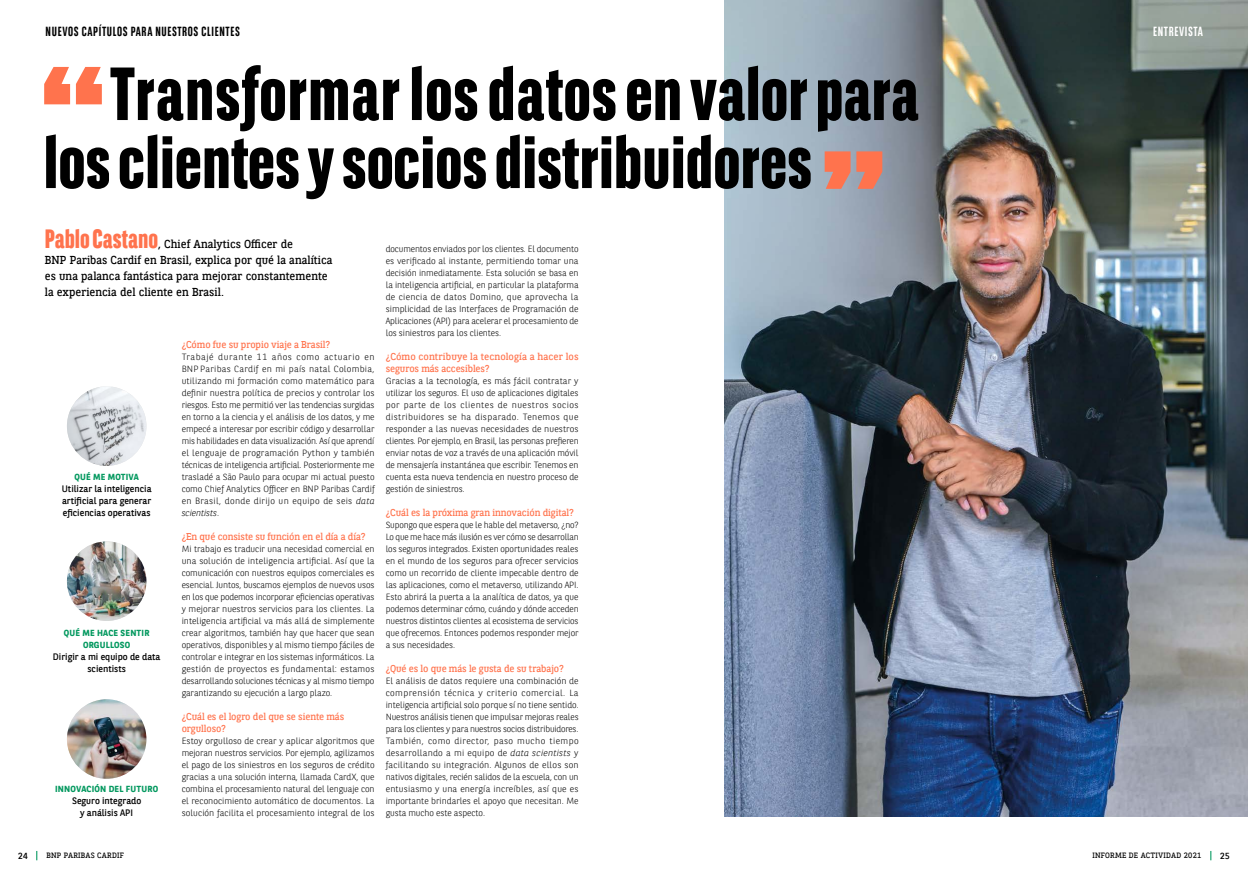
<style>
.page{position:relative;width:1248px;height:879px;background:#fff}
.page>*{position:absolute;margin:0;border:0;box-sizing:border-box;transform-origin:0 0}
.t1{font:800 75px "BNPP Sans Condensed";letter-spacing:.01em;color:#000}
.t2{font:800 74px "BNPP Sans Condensed";color:#000}
.t3{font:800 26.4px "BNPP Sans Condensed";color:#ff734d}
.t4{font:700 13.2px "BNPP Sans Condensed";letter-spacing:.05em;color:#000}
.t5{font:700 13.2px "BNPP Sans Condensed";letter-spacing:.05em;color:#fff}
.t6{font:11.5px/16px "BNPP Slab Serif";color:#000}
.t7{font:9.9px/12px "BNPP Slab Serif";letter-spacing:-.01em;color:#ff734d}
.t8{font:9.4px/12px "BNPP Sans";color:#000;text-align:center}
.t9{font:300 9px/12px "BNPP Sans";letter-spacing:-.01em;color:#000;text-align:justify}
.t10{font:700 8.8px/12px "BNPP Sans";letter-spacing:.02em;color:#059960;text-align:center}
.t11{font:8.8px "BNPP Sans";color:#000}
.t12{font:7.7px "BNPP Slab Serif";letter-spacing:.03em;color:#000}
.s1{font-size:74px}
.s2{font-style:italic}
</style>
<div class="page">
<img style="left:724px;top:0;width:523px;height:816px">
<svg style="left:44px;top:67px;width:58px;height:37px"></svg>
<svg style="left:824px;top:151px;width:58px;height:38px;background:#e38169"></svg>
<img style="left:67px;top:386px;width:79px;height:80px;border-radius:40px">
<img style="left:67px;top:541px;width:79px;height:80px;border-radius:40px">
<img style="left:67px;top:699px;width:79px;height:80px;border-radius:40px">
<h3 class="t4" style="left:46px;top:23px;width:196px">NUEVOS CAPÍTULOS PARA NUESTROS CLIENTES</h3>
<p class="t1" style="left:110px;top:43px;width:810px">Transformar los datos en valor <span class="s1">para</span></p>
<p class="t2" style="left:44px;top:112px;width:770px">los clientes y socios distribuidores</p>
<p class="t3" style="left:45px;top:221px;width:115px">Pablo Castano</p>
<p class="t6" style="left:45px;top:235px;width:289px;text-indent:113px">, Chief Analytics Officer de<br>BNP Paribas Cardif en Brasil, explica por qué la analítica es una palanca fantástica para mejorar constantemente la experiencia del cliente en Brasil.</p>
<h4 class="t10" style="left:75px;top:471px;width:66px">QUÉ ME MOTIVA</h4>
<p class="t8" style="left:62px;top:482px;width:91px;text-align:justify">Utilizar la inteligencia artificial para generar eficiencias operativas</p>
<h4 class="t10" style="left:64px;top:627px;width:87px">QUÉ ME HACE SENTIR<br>ORGULLOSO</h4>
<p class="t8" style="left:53px;top:650px;width:109px">Dirigir a mi equipo de data scientists</p>
<h4 class="t10" style="left:55px;top:783px;width:104px">INNOVACIÓN DEL FUTURO</h4>
<p class="t8" style="left:72px;top:794px;width:71px">Seguro integrado y análisis API</p>
<h4 class="t7" style="left:182px;top:338px;width:150px">¿Cómo fue su propio viaje a Brasil?</h4>
<p class="t9" style="left:182px;top:350px;width:194px">Trabajé durante 11 años como actuario en BNP Paribas Cardif en mi país natal Colombia, utilizando mi formación como matemático para definir nuestra política de precios y controlar los riesgos. Esto me permitió ver las tendencias surgidas en torno a la ciencia y el análisis de los datos, y me empecé a interesar por escribir código y desarrollar mis habilidades en data visualización. Así que aprendí el lenguaje de programación Python y también técnicas de inteligencia artificial. Posteriormente me trasladé a São Paulo para ocupar mi actual puesto como Chief Analytics Officer en BNP Paribas Cardif en Brasil, donde dirijo un equipo de seis <span class="s2">data scientists</span>.</p>
<h4 class="t7" style="left:182px;top:530px;width:185px">¿En qué consiste su función en el día a día?</h4>
<p class="t9" style="left:182px;top:542px;width:194px">Mi trabajo es traducir una necesidad comercial en una solución de inteligencia artificial. Así que la comunicación con nuestros equipos comerciales es esencial. Juntos, buscamos ejemplos de nuevos usos en los que podemos incorporar eficiencias operativas y mejorar nuestros servicios para los clientes. La inteligencia artificial va más allá de simplemente crear algoritmos, también hay que hacer que sean operativos, disponibles y al mismo tiempo fáciles de controlar e integrar en los sistemas informáticos. La gestión de proyectos es fundamental: estamos desarrollando soluciones técnicas y al mismo tiempo garantizando su ejecución a largo plazo.</p>
<h4 class="t7" style="left:182px;top:710px;width:164px">¿Cuál es el logro del que se siente más orgulloso?</h4>
<p class="t9" style="left:182px;top:734px;width:194px">Estoy orgulloso de crear y aplicar algoritmos que mejoran nuestros servicios. Por ejemplo, agilizamos el pago de los siniestros en los seguros de crédito gracias a una solución interna, llamada CardX, que combina el procesamiento natural del lenguaje con el reconocimiento automático de documentos. La solución facilita el procesamiento integral de los</p>
<p class="t9" style="left:386px;top:242px;width:194px">documentos enviados por los clientes. El documento es verificado al instante, permitiendo tomar una decisión inmediatamente. Esta solución se basa en la inteligencia artificial, en particular la plataforma de ciencia de datos Domino, que aprovecha la simplicidad de las Interfaces de Programación de Aplicaciones (API) para acelerar el procesamiento de los siniestros para los clientes.</p>
<h4 class="t7" style="left:386px;top:350px;width:194px">¿Cómo contribuye la tecnología a hacer los seguros más accesibles?</h4>
<p class="t9" style="left:386px;top:374px;width:194px">Gracias a la tecnología, es más fácil contratar y utilizar los seguros. El uso de aplicaciones digitales por parte de los clientes de nuestros socios distribuidores se ha disparado. Tenemos que responder a las nuevas necesidades de nuestros clientes. Por ejemplo, en Brasil, las personas prefieren enviar notas de voz a través de una aplicación móvil de mensajería instantánea que escribir. Tenemos en cuenta esta nueva tendencia en nuestro proceso de gestión de siniestros.</p>
<h4 class="t7" style="left:386px;top:506px;width:190px">¿Cuál es la próxima gran innovación digital?</h4>
<p class="t9" style="left:386px;top:518px;width:194px">Supongo que espera que le hable del metaverso, ¿no?<br>Lo que me hace más ilusión es ver cómo se desarrollan los seguros integrados. Existen oportunidades reales en el mundo de los seguros para ofrecer servicios como un recorrido de cliente impecable dentro de las aplicaciones, como el metaverso, utilizando API.<br>Esto abrirá la puerta a la analítica de datos, ya que podemos determinar cómo, cuándo y dónde acceden nuestros distintos clientes al ecosistema de servicios que ofrecemos. Entonces podemos responder mejor a sus necesidades.</p>
<h4 class="t7" style="left:386px;top:662px;width:179px">¿Qué es lo que más le gusta de su trabajo?</h4>
<p class="t9" style="left:386px;top:674px;width:194px">El análisis de datos requiere una combinación de comprensión técnica y criterio comercial. La inteligencia artificial solo porque sí no tiene sentido.<br>Nuestros análisis tienen que impulsar mejoras reales para los clientes y para nuestros socios distribuidores.<br>También, como director, paso mucho tiempo desarrollando a mi equipo de <span class="s2">data scientists</span> y facilitando su integración. Algunos de ellos son nativos digitales, recién salidos de la escuela, con un entusiasmo y una energía increíbles, así que es importante brindarles el apoyo que necesitan. Me gusta mucho este aspecto.</p>
<h3 class="t5" style="left:1152px;top:23px;width:51px">ENTREVISTA</h3>
<p class="t11" style="left:18px;top:849px;width:11px">24</p>
<p class="t12" style="left:1092px;top:850px;width:110px">INFORME DE ACTIVIDAD 2021</p>
<p class="t11" style="left:1219px;top:849px;width:11px">25</p>
<p class="t12" style="left:46px;top:850px;width:79px">BNP PARIBAS CARDIF</p>
</div>
